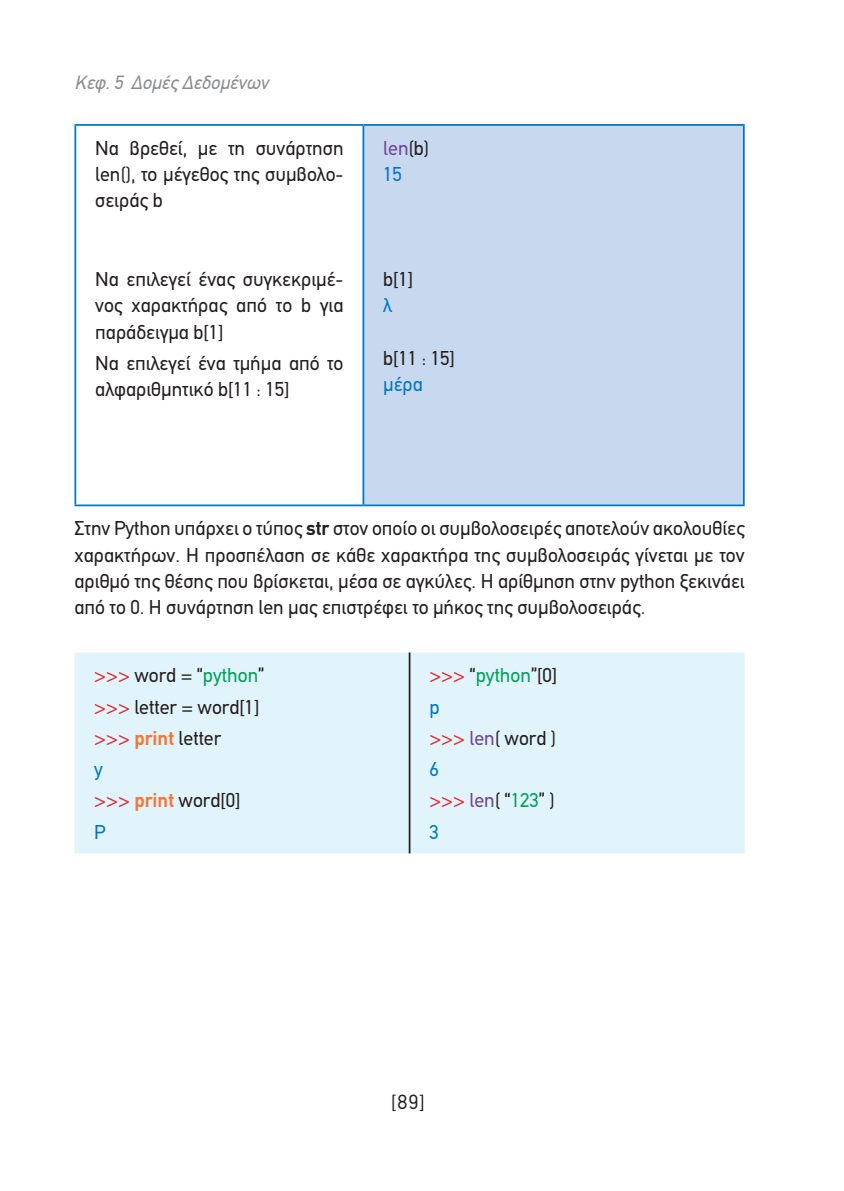
<style>
.page{position:relative;width:844px;height:1191px;background:#fff}
.page>*{position:absolute;margin:0;border:0;box-sizing:border-box;transform-origin:0 0}
.t1{font:20.12px/31.2px "PF Din Text";color:#231f20;text-align:justify}
.t2{font:20.12px/26.2px "PF Din Text";color:#70449b}
.t3{font:20.12px "PF Din Text";color:#0078c0}
.t4{font:20.12px "CF Din";color:#231f20}
.t5{font:italic 19.25px "PF Din Text";color:#8a8c8f}
.s1{color:#231f20}
.s2{color:#0078c0}
.s3{font-weight:700}
.s4{color:#ea1e24}
.s5{color:#00a256}
.s6{font-weight:700;color:#f37932}
.s7{color:#70449b}
</style>
<div class="page">
<div style="left:363px;top:125px;width:380px;height:380px;background:#c8d8ef"></div>
<hr style="left:74px;top:124px;width:289px;height:2px;background:#0078c0">
<hr style="left:74px;top:126px;width:2px;height:378px;background:#0078c0">
<hr style="left:363px;top:124px;width:381px;height:2px;background:#0078c0">
<hr style="left:362px;top:126px;width:2px;height:378px;background:#0078c0">
<hr style="left:742px;top:126px;width:2px;height:378px;background:#0078c0">
<hr style="left:74px;top:504px;width:289px;height:2px;background:#0078c0">
<hr style="left:363px;top:504px;width:381px;height:2px;background:#0078c0">
<div style="left:74px;top:652px;width:670px;height:201px;background:#e1f4fc"></div>
<hr style="left:408px;top:652px;width:2px;height:201px;background:#231f20">
<p class="t5" style="left:74px;top:71px;width:195px">Κεφ. 5 Δομές Δεδομένων</p>
<p class="t1" style="left:95px;top:135px;width:250px;line-height:26.2px">Να βρεθεί, με τη συνάρτηση len(), το μέγεθος της συμβολο&shy;σειράς b</p>
<p class="t1" style="left:95px;top:266px;width:250px;line-height:26.2px">Να επιλεγεί ένας συγκεκριμέ&shy;νος χαρακτήρας από τo b για παράδειγμα b[1]</p>
<p class="t1" style="left:95px;top:350px;width:250px;line-height:26.2px">Να επιλεγεί ένα τμήμα από το αλφαριθμητικό b[11 : 15]</p>
<p class="t2" style="left:383px;top:135px;width:47px">len<span class="s1">(b)<br></span><span class="s2">15</span></p>
<p class="t1" style="left:383px;top:264px;width:31px">b[1]</p>
<p class="t3" style="left:383px;top:294px;width:10px">λ</p>
<p class="t1" style="left:383px;top:342px;width:73px">b[11 : 15]</p>
<p class="t3" style="left:383px;top:372px;width:41px">μέρα</p>
<p class="t1" style="left:74px;top:515px;width:671px;line-height:26.2px">Στην Python υπάρχει ο τύπος <span class="s3">str</span> στον οποίο οι συμβολοσειρές αποτελούν ακολουθίες χαρακτήρων. Η προσπέλαση σε κάθε χαρακτήρα της συμβολοσειράς γίνεται με τον αριθμό της θέσης που βρίσκεται, μέσα σε αγκύλες. Η αρίθμηση στην python ξεκινάει από το 0. Η συνάρτηση len μας επιστρέφει το μήκος της συμβολοσειράς.</p>
<p class="t1" style="left:94px;top:660px;width:171px;text-align:left"><span class="s4">&gt;&gt;&gt;</span> word = “<span class="s5">python</span>” <span class="s4">&gt;&gt;&gt;</span> letter = word[1] <span class="s4">&gt;&gt;&gt;</span> <span class="s6">print</span> letter<br><span class="s2">y<br></span><span class="s4">&gt;&gt;&gt;</span> <span class="s6">print</span> word[0]<br><span class="s2">P</span></p>
<p class="t1" style="left:429px;top:660px;width:129px;text-align:left"><span class="s4">&gt;&gt;&gt;</span> “<span class="s5">python</span>”[0] <span class="s2">p<br></span><span class="s4">&gt;&gt;&gt;</span> <span class="s7">len</span>( word )<br><span class="s2">6<br></span><span class="s4">&gt;&gt;&gt;</span> <span class="s7">len</span>( “<span class="s5">123</span>” )<br><span class="s2">3</span></p>
<p class="t4" style="left:391px;top:1091px;width:35px">[89]</p>
</div>
